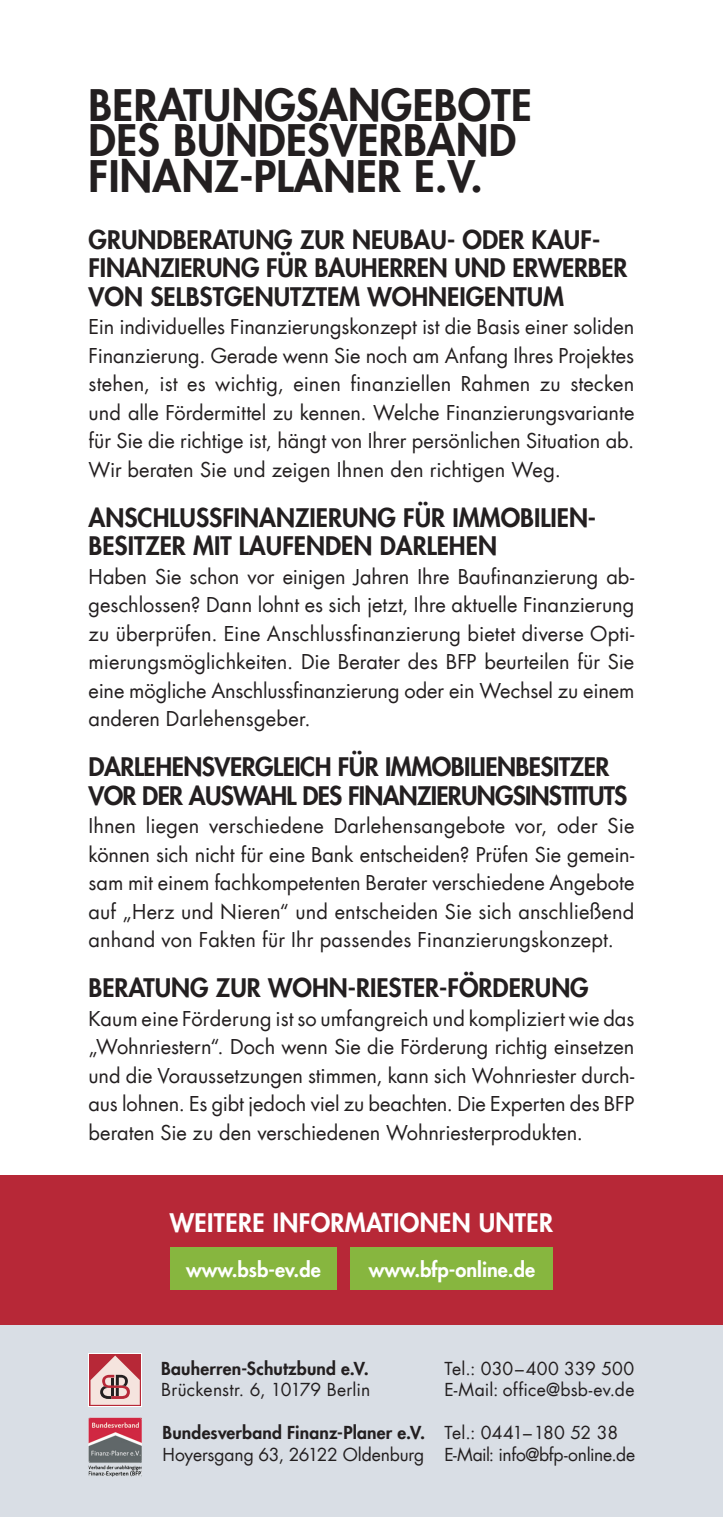
<style>
.page{position:relative;width:723px;height:1517px;background:#fff}
.page>*{position:absolute;margin:0;border:0;box-sizing:border-box;transform-origin:0 0}
.t1{font:800 42.5px/35.5px "Futura LT";letter-spacing:.01em;color:#231f20}
.t2{font:800 25px/28.5px "Futura LT";color:#231f20}
.t3{font:800 25px/28.5px "Futura LT";letter-spacing:-.02em;color:#231f20}
.t4{font:800 25px "Futura LT";letter-spacing:.015em;color:#fff}
.t5{font:20px/28.5px "Futura LT";color:#231f20;text-align:justify}
.t6{font:800 20px "Futura LT";color:#fff}
.t7{font:17.5px/21.2px "Futura LT";letter-spacing:-.005em;color:#231f20}
.t8{font:800 17.5px "Futura LT";letter-spacing:.01em;color:#231f20}
.t9{font:17.5px "Futura LT";letter-spacing:.015em;color:#231f20}
</style>
<div class="page">
<div style="left:0;top:1325px;width:723px;height:191px;background:#d9dee5"></div>
<div style="left:0;top:1175px;width:723px;height:150px;background:#b72837"></div>
<div style="left:170px;top:1246px;width:167px;height:43px;background:#87b63f"></div>
<div style="left:351px;top:1246px;width:202px;height:43px;background:#87b63f"></div>
<img style="left:89px;top:1417px;width:53px;height:59px">
<img style="left:89px;top:1417px;width:53px;height:45px;border-radius:3px">
<div style="left:89px;top:1353px;width:53px;height:53px;background:#fff"></div>
<svg style="left:89px;top:1354px;width:52px;height:52px"></svg>
<svg style="left:91px;top:1355px;width:49px;height:49px;background:#ce9495"></svg>
<h1 class="t1" style="left:89px;top:86px;width:445px">BERATUNGSANGEBOTE<br>DES BUNDESVERBAND<br>FINANZ-PLANER E.V.</h1>
<p class="t2" style="left:89px;top:225px;width:540px">GRUNDBERATUNG ZUR NEUBAU‐ ODER KAUF-<br>FINANZIERUNG FÜR BAUHERREN UND ERWERBER<br>VON SELBSTGENUTZTEM WOHNEIGENTUM</p>
<p class="t5" style="left:89px;top:313px;width:547px">Ein individuelles Finanzierungskonzept ist die Basis einer soliden Finanzierung. Gerade wenn Sie noch am Anfang Ihres Projektes stehen, ist es wichtig, einen finanziellen Rahmen zu stecken und alle Fördermittel zu kennen. Welche Finanzierungsvariante für Sie die richtige ist, hängt von Ihrer persönlichen Situation ab.<br>Wir beraten Sie und zeigen Ihnen den richtigen Weg.</p>
<p class="t2" style="left:89px;top:503px;width:509px">ANSCHLUSSFINANZIERUNG FÜR IMMOBILIEN-<br>BESITZER MIT LAUFENDEN DARLEHEN</p>
<p class="t5" style="left:89px;top:562px;width:547px">Haben Sie schon vor einigen Jahren Ihre Baufinanzierung ab&shy;geschlossen? Dann lohnt es sich jetzt, Ihre aktuelle Finanzierung zu überprüfen. Eine Anschlussfinanzierung bietet diverse Opti&shy;mierungsmöglichkeiten. Die Berater des BFP beurteilen für Sie eine mögliche Anschlussfinanzierung oder ein Wechsel zu einem anderen Darlehensgeber.</p>
<p class="t3" style="left:89px;top:752px;width:540px">DARLEHENSVERGLEICH FÜR IMMOBILIENBESITZER<br>VOR DER AUSWAHL DES FINANZIERUNGSINSTITUTS</p>
<p class="t5" style="left:89px;top:812px;width:547px">Ihnen liegen verschiedene Darlehensangebote vor, oder Sie können sich nicht für eine Bank entscheiden? Prüfen Sie gemein&shy;sam mit einem fachkompetenten Berater verschiedene Angebote auf „Herz und Nieren“ und entscheiden Sie sich anschließend anhand von Fakten für Ihr passendes Finanzierungskonzept.</p>
<p class="t2" style="left:89px;top:973px;width:502px">BERATUNG ZUR WOHN‐RIESTER‐FÖRDERUNG</p>
<p class="t5" style="left:89px;top:1004px;width:547px">Kaum eine Förderung ist so umfangreich und kompliziert wie das „Wohnriestern“. Doch wenn Sie die Förderung richtig einsetzen und die Voraussetzungen stimmen, kann sich Wohnriester durch&shy;aus lohnen. Es gibt jedoch viel zu beachten. Die Experten des BFP beraten Sie zu den verschiedenen Wohnriesterprodukten.</p>
<p class="t4" style="left:170px;top:1206px;width:385px">WEITERE INFORMATIONEN UNTER</p>
<p class="t6" style="left:186px;top:1255px;width:136px">www.bsb-ev.de</p>
<p class="t6" style="left:369px;top:1255px;width:168px">www.bfp-online.de</p>
<p class="t8" style="left:161px;top:1356px;width:209px">Bauherren-Schutzbund e.V.</p>
<p class="t9" style="left:161px;top:1378px;width:211px">Brückenstr. 6, 10179 Berlin</p>
<p class="t8" style="left:162px;top:1421px;width:264px">Bundesverband Finanz-Planer e.V.</p>
<p class="t7" style="left:162px;top:1443px;width:263px">Hoyersgang 63, 26122 Oldenburg</p>
<p class="t7" style="left:444px;top:1358px;width:191px">Tel.: 030 – 400 339 500<br>E-Mail: office@bsb-ev.de</p>
<p class="t7" style="left:444px;top:1422px;width:192px">Tel.: 0441– 180 52 38<br>E-Mail: info@bfp-online.de</p>
</div>
